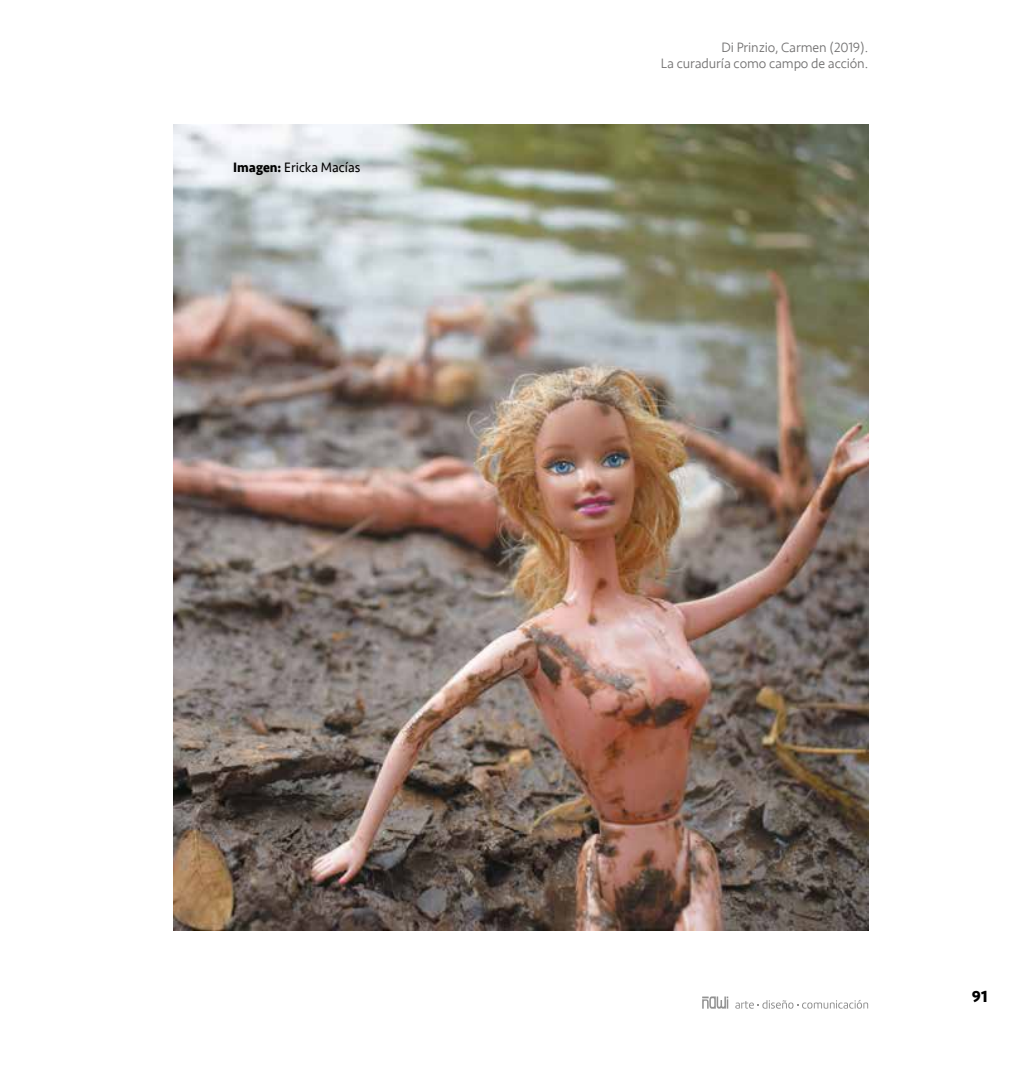
<style>
.page{position:relative;width:1017px;height:1067px;background:#fff}
.page>*{position:absolute;margin:0;border:0;box-sizing:border-box;transform-origin:0 0}
.t1{font:700 16.62px "Seravek";color:#000}
.t2{font:300 14px/15.8px "Seravek";letter-spacing:-.01em;color:#706f6f;text-align:right}
.t3{font:14px "Seravek";color:#000;scale:.95 1}
.s1{font-weight:700}
</style>
<div class="page">
<svg style="left:702px;top:996px;width:26px;height:12px"></svg>
<svg style="left:735px;top:1000px;width:133px;height:8px"></svg>
<img style="left:174px;top:124px;width:694px;height:806px">
<p class="t3" style="left:233px;top:156px;width:135px"><span class="s1">Imagen:</span> Ericka Macías</p>
<p class="t2" style="left:661px;top:40px;width:209px">Di Prinzio, Carmen (2019).<br>La curaduría como campo de acción.</p>
<p class="t1" style="left:972px;top:983px;width:18px">91</p>
</div>
